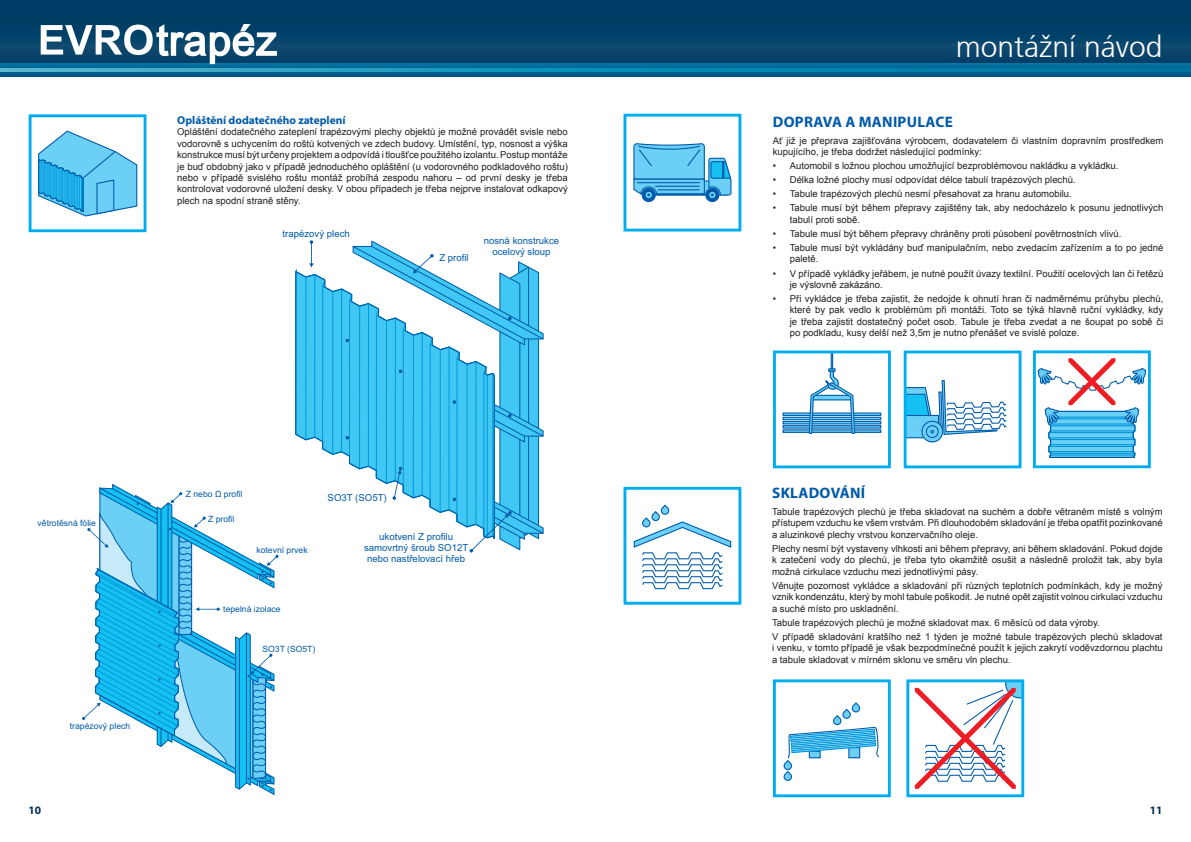
<style>
.page{position:relative;width:1191px;height:842px;background:#fff}
.page>*{position:absolute;margin:0;border:0;box-sizing:border-box;transform-origin:0 0}
.t1{font:300 30px "Frutiger CE";color:#fff}
.nadpis_1{font:700 15.2px "Myriad Pro";letter-spacing:.02em;color:#015aaa}
.nadpis_2{font:700 11.4px "Myriad Pro";color:#015aaa}
.t2{font:700 11.4px "Myriad Pro";color:#003058}
.t3{font:9.6px/10.8px "Arial";color:#015aaa;text-align:center}
.text{font:9.5px/11.4px "Arial";color:#231f20;text-align:justify}
.t4{font:8.6px "Arial";color:#015aaa}
</style>
<div class="page">
<svg style="left:0;top:62px;width:1191px;height:15px;background:#036392"></svg>
<div style="left:0;top:0;width:1191px;height:62px;background:linear-gradient(to right,#023e66,#044169)"></div>
<svg style="left:0;top:69px;width:1191px;height:3px;background:#1791b4"></svg>
<svg style="left:41px;top:24px;width:236px;height:40px"></svg>
<div style="left:624px;top:487px;width:117px;height:118px;border:3px solid #00aeef"></div>
<svg style="left:633px;top:504px;width:98px;height:86px"></svg>
<div style="left:773px;top:679px;width:117px;height:118px;border:3px solid #00aeef"></div>
<svg style="left:783px;top:679px;width:97px;height:102px"></svg>
<svg style="left:914px;top:683px;width:106px;height:106px"></svg>
<div style="left:906px;top:679px;width:118px;height:118px;border:3px solid #00aeef"></div>
<div style="left:624px;top:114px;width:117px;height:117px;border:3px solid #00aeef"></div>
<svg style="left:633px;top:143px;width:99px;height:59px"></svg>
<div style="left:782px;top:412px;width:99px;height:4px;border:1px solid #015aaa"></div>
<div style="left:782px;top:417px;width:99px;height:3px;border:1px solid #015aaa"></div>
<div style="left:782px;top:421px;width:99px;height:3px;border:1px solid #015aaa"></div>
<div style="left:782px;top:425px;width:99px;height:4px;border:1px solid #015aaa"></div>
<div style="left:782px;top:429px;width:99px;height:4px;border:1px solid #015aaa"></div>
<svg style="left:808px;top:354px;width:47px;height:80px"></svg>
<div style="left:773px;top:350px;width:118px;height:118px;border:3px solid #00aeef"></div>
<svg style="left:904px;top:380px;width:103px;height:89px"></svg>
<div style="left:903px;top:350px;width:118px;height:118px;border:3px solid #00aeef"></div>
<div style="left:1033px;top:350px;width:117px;height:118px;border:3px solid #00aeef"></div>
<svg style="left:1036px;top:358px;width:111px;height:101px"></svg>
<div style="left:29px;top:114px;width:117px;height:118px;border:3px solid #00aeef"></div>
<svg style="left:38px;top:130px;width:100px;height:87px"></svg>
<svg style="left:296px;top:240px;width:248px;height:312px"></svg>
<svg style="left:295px;top:270px;width:200px;height:271px"></svg>
<svg style="left:82px;top:483px;width:196px;height:312px"></svg>
<p class="nadpis_2" style="left:177px;top:113px;width:170px">Opláštění dodatečného zateplení</p>
<p class="text" style="left:177px;top:127px;width:392px">Opláštění dodatečného zateplení trapézovými plechy objektů je možné provádět svisle nebo vodorovně s uchycením do roštů kotvených ve zdech budovy. Umístění, typ, nosnost a výška konstrukce musí být určeny projektem a odpovídá i tloušťce použitého izolantu. Postup montáže je buď obdobný jako v případě jednoduchého opláštění (u vodorovného podkladového roštu) nebo v případě svislého roštu montáž probíhá zespodu nahoru – od první desky je třeba kontrolovat vodorovné uložení desky. V obou případech je třeba nejprve instalovat odkapový plech na spodní straně stěny.</p>
<p class="t3" style="left:282px;top:228px;width:69px">trapézový plech</p>
<p class="t3" style="left:439px;top:252px;width:31px">Z profil</p>
<p class="t3" style="left:484px;top:235px;width:77px">nosná konstrukce ocelový sloup</p>
<p class="t4" style="left:38px;top:517px;width:60px">větrotěsná fólie</p>
<p class="t4" style="left:70px;top:720px;width:62px">trapézový plech</p>
<p class="t4" style="left:186px;top:488px;width:58px">Z nebo Ω profil</p>
<p class="t4" style="left:208px;top:513px;width:28px">Z profil</p>
<p class="t4" style="left:256px;top:544px;width:53px">kotevní prvek</p>
<p class="t3" style="left:328px;top:492px;width:61px">SO3T (SO5T)</p>
<p class="t3" style="left:364px;top:531px;width:106px">ukotvení Z profilu samovrtný šroub SO12T nebo nastřelovací hřeb</p>
<p class="t4" style="left:223px;top:603px;width:59px">tepelná izolace</p>
<p class="t4" style="left:262px;top:643px;width:54px">SO3T (SO5T)</p>
<h1 class="t1" style="left:956px;top:29px;width:208px">montážní návod</h1>
<p class="nadpis_1" style="left:773px;top:112px;width:182px">DOPRAVA A MANIPULACE</p>
<p class="text" style="left:772px;top:135px;width:392px">Ať již je přeprava zajišťována výrobcem, dodavatelem či vlastním dopravním prostředkem kupujícího, je třeba dodržet následující podmínky:</p>
<p class="text" style="left:772px;top:160px;width:347px">• Automobil s ložnou plochou umožňující bezproblémovou nakládku a vykládku.</p>
<p class="text" style="left:772px;top:174px;width:304px">• Délka ložné plochy musí odpovídat délce tabulí trapézových plechů.</p>
<p class="text" style="left:772px;top:188px;width:301px">• Tabule trapézových plechů nesmí přesahovat za hranu automobilu.</p>
<p class="text" style="left:790px;top:203px;width:375px;text-indent:-17px">• Tabule musí být během přepravy zajištěny tak, aby nedocházelo k posunu jednotlivých tabulí proti sobě.</p>
<p class="text" style="left:772px;top:228px;width:350px">• Tabule musí být během přepravy chráněny proti působení povětrnostních vlivů.</p>
<p class="text" style="left:790px;top:242px;width:375px;text-indent:-17px">• Tabule musí být vykládány buď manipulačním, nebo zvedacím zařízením a to po jedné paletě.</p>
<p class="text" style="left:790px;top:268px;width:375px;text-indent:-17px">• V případě vykládky jeřábem, je nutné použít úvazy textilní. Použití ocelových lan či řetězů je výslovně zakázáno.</p>
<p class="text" style="left:790px;top:293px;width:375px;text-indent:-17px">• Při vykládce je třeba zajistit, že nedojde k ohnutí hran či nadměrnému průhybu plechů, které by pak vedlo k problémům při montáži. Toto se týká hlavně ruční vykládky, kdy je třeba zajistit dostatečný počet osob. Tabule je třeba zvedat a ne šoupat po sobě či po podkladu, kusy delší než 3,5m je nutno přenášet ve svislé poloze.</p>
<p class="nadpis_1" style="left:772px;top:483px;width:95px">SKLADOVÁNÍ</p>
<p class="text" style="left:772px;top:506px;width:392px">Tabule trapézových plechů je třeba skladovat na suchém a dobře větraném místě s volným přístupem vzduchu ke všem vrstvám. Při dlouhodobém skladování je třeba opatřit pozinkované a aluzinkové plechy vrstvou konzervačního oleje.</p>
<p class="text" style="left:772px;top:543px;width:392px">Plechy nesmí být vystaveny vlhkosti ani během přepravy, ani během skladování. Pokud dojde k zatečení vody do plechů, je třeba tyto okamžitě osušit a následně proložit tak, aby byla možná cirkulace vzduchu mezi jednotlivými pásy.</p>
<p class="text" style="left:772px;top:580px;width:392px">Věnujte pozornost vykládce a skladování při různých teplotních podmínkách, kdy je možný vznik kondenzátu, který by mohl tabule poškodit. Je nutné opět zajistit volnou cirkulaci vzduchu a suché místo pro uskladnění.</p>
<p class="text" style="left:772px;top:617px;width:329px">Tabule trapézových plechů je možné skladovat max. 6 měsíců od data výroby.</p>
<p class="text" style="left:772px;top:631px;width:392px">V případě skladování kratšího než 1 týden je možné tabule trapézových plechů skladovat i venku, v tomto případě je však bezpodmínečné použít k jejich zakrytí voděvzdornou plachtu a tabule skladovat v mírném sklonu ve směru vln plechu.</p>
<p class="t2" style="left:28px;top:802px;width:14px">10</p>
<p class="t2" style="left:1150px;top:802px;width:14px">11</p>
</div>
